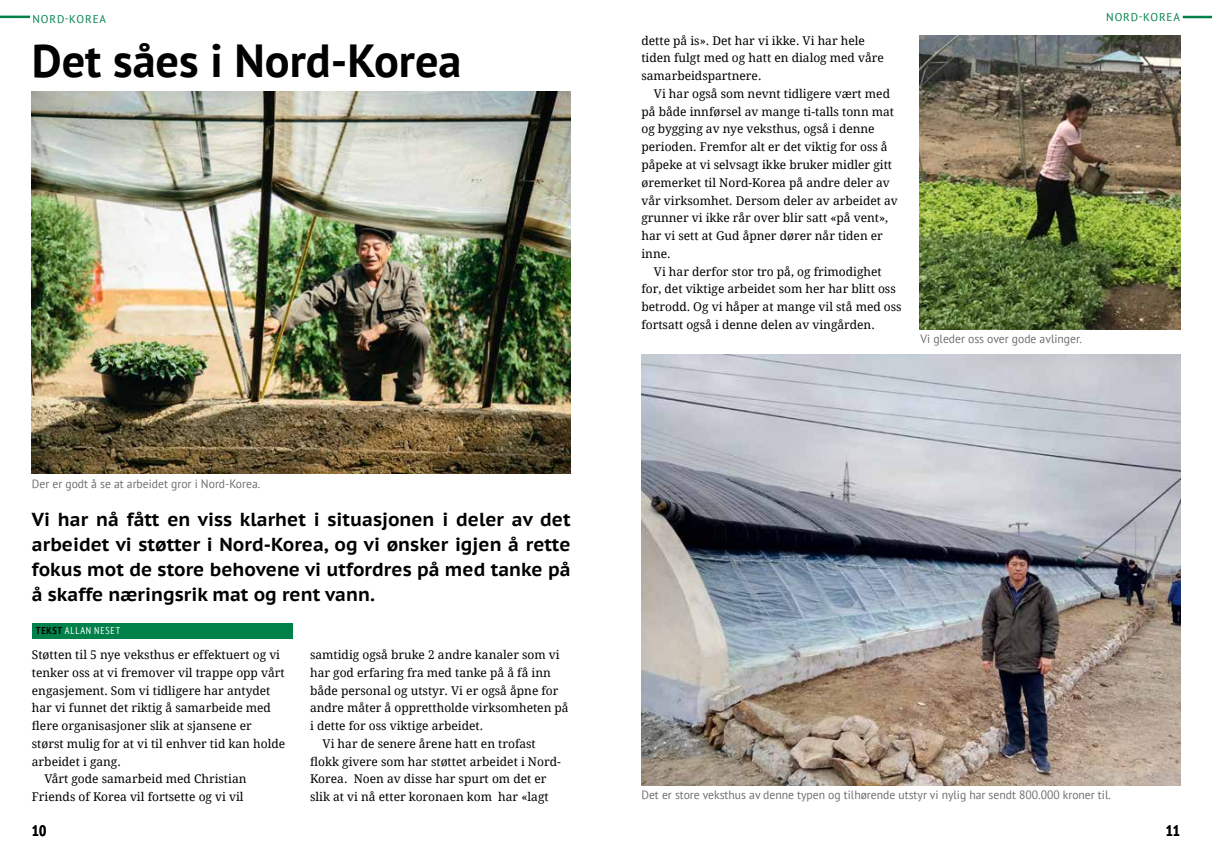
<style>
.page{position:relative;width:1212px;height:851px;background:#fff}
.page>*{position:absolute;margin:0;border:0;box-sizing:border-box;transform-origin:0 0}
.t1{font:700 46.25px "PT Sans";color:#000}
.t2{font:700 18.75px/25px "PT Sans Caption";color:#000;text-align:justify}
.t3{font:700 condensed 15px "PT Sans";color:#000}
.t4{font:12px/17.8px "Droid Serif";color:#000}
.t5{font:12px "PT Sans";color:#6e6e6e}
.t6{font:11.25px "PT Sans";letter-spacing:.08em;color:#008149}
.t7{font:condensed 10px "PT Sans";letter-spacing:.08em;color:#fff}
.s1{font-weight:700;color:#000}
</style>
<div class="page">
<hr style="left:1183px;top:16px;width:29px;height:2px;background:#008149">
<div style="left:32px;top:623px;width:260px;height:15px;background:#008149"></div>
<img style="left:919px;top:35px;width:261px;height:295px">
<img style="left:32px;top:91px;width:538px;height:382px">
<img style="left:641px;top:355px;width:539px;height:430px">
<hr style="left:0;top:16px;width:30px;height:2px;background:#008149">
<p class="t6" style="left:32px;top:12px;width:75px">NORD-KOREA</p>
<h1 class="t1" style="left:32px;top:30px;width:431px">Det såes i Nord-Korea</h1>
<p class="t5" style="left:32px;top:476px;width:230px">Der er godt å se at arbeidet gror i Nord-Korea.</p>
<h2 class="t2" style="left:32px;top:506px;width:540px">Vi har nå fått en viss klarhet i situasjonen i deler av det arbeidet vi støtter i Nord-Korea, og vi ønsker igjen å rette fokus mot de store behovene vi utfordres på med tanke på å skaffe næringsrik mat og rent vann.</h2>
<p class="t7" style="left:36px;top:624px;width:86px"><span class="s1">TEKST</span> ALLAN NESET</p>
<p class="t4" style="left:32px;top:645px;width:250px">Støtten til 5 nye veksthus er effektuert og vi</p>
<p class="t4" style="left:32px;top:663px;width:254px">tenker oss at vi fremover vil trappe opp vårt</p>
<p class="t4" style="left:32px;top:681px;width:240px">engasjement. Som vi tidligere har antydet</p>
<p class="t4" style="left:32px;top:698px;width:241px">har vi funnet det riktig å samarbeide med</p>
<p class="t4" style="left:32px;top:716px;width:221px">flere organisasjoner slik at sjansene er</p>
<p class="t4" style="left:32px;top:734px;width:255px">størst mulig for at vi til enhver tid kan holde</p>
<p class="t4" style="left:32px;top:752px;width:90px">arbeidet i gang.</p>
<p class="t4" style="left:44px;top:769px;width:204px">Vårt gode samarbeid med Christian</p>
<p class="t4" style="left:32px;top:787px;width:213px">Friends of Korea vil fortsette og vi vil</p>
<p class="t4" style="left:310px;top:645px;width:251px">samtidig også bruke 2 andre kanaler som vi</p>
<p class="t4" style="left:310px;top:663px;width:242px">har god erfaring fra med tanke på å få inn</p>
<p class="t4" style="left:310px;top:681px;width:250px">både personal og utstyr. Vi er også åpne for</p>
<p class="t4" style="left:310px;top:698px;width:260px">andre måter å opprettholde virksomheten på</p>
<p class="t4" style="left:310px;top:716px;width:175px">i dette for oss viktige arbeidet.</p>
<p class="t4" style="left:323px;top:734px;width:215px">Vi har de senere årene hatt en trofast</p>
<p class="t4" style="left:310px;top:752px;width:252px">flokk givere som har støttet arbeidet i Nord-</p>
<p class="t4" style="left:310px;top:769px;width:238px">Korea. Noen av disse har spurt om det er</p>
<p class="t4" style="left:310px;top:787px;width:240px">slik at vi nå etter koronaen kom har «lagt</p>
<p class="t4" style="left:641px;top:31px;width:244px">dette på is». Det har vi ikke. Vi har hele tiden fulgt med og hatt en dialog med våre samarbeidspartnere.</p>
<p class="t4" style="left:641px;top:84px;width:258px;text-indent:12px">Vi har også som nevnt tidligere vært med på både innførsel av mange ti-talls tonn mat og bygging av nye veksthus, også i denne perioden. Fremfor alt er det viktig for oss å påpeke at vi selvsagt ikke bruker midler gitt øremerket til Nord-Korea på andre deler av vår virksomhet. Dersom deler av arbeidet av grunner vi ikke rår over blir satt «på vent», har vi sett at Gud åpner dører når tiden er inne.</p>
<p class="t4" style="left:641px;top:262px;width:262px;text-indent:12px">Vi har derfor stor tro på, og frimodighet for, det viktige arbeidet som her har blitt oss betrodd. Og vi håper at mange vil stå med oss fortsatt også i denne delen av vingården.</p>
<p class="t5" style="left:920px;top:330px;width:163px">Vi gleder oss over gode avlinger.</p>
<p class="t6" style="left:1106px;top:10px;width:75px">NORD-KOREA</p>
<p class="t5" style="left:641px;top:787px;width:471px">Det er store veksthus av denne typen og tilhørende utstyr vi nylig har sendt 800.000 kroner til.</p>
<p class="t3" style="left:32px;top:820px;width:16px">10</p>
<p class="t3" style="left:1166px;top:820px;width:16px">11</p>
</div>
